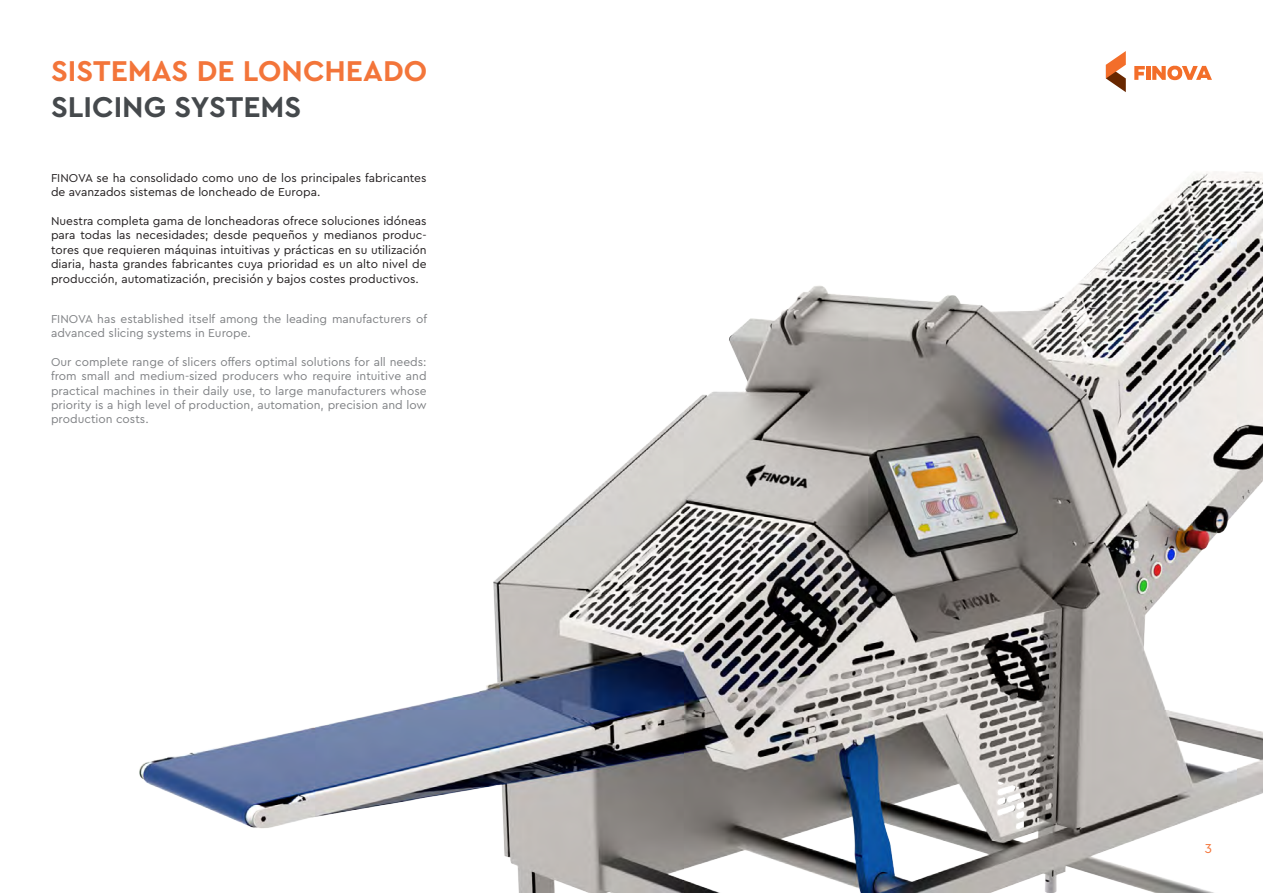
<style>
.page{position:relative;width:1263px;height:893px;background:#fff}
.page>*{position:absolute;margin:0;border:0;box-sizing:border-box;transform-origin:0 0}
.Titol___ESP{font:700 30px "Cera Pro";color:#f3753a}
.Titol___ENG{font:700 30px "Cera Pro";color:#45494c}
.t1{font:13.5px "Cera Pro";color:#f3753a}
.Cos___ESP{font:12px/14.4px "Cera Pro";color:#231f20}
.Cos___ENG{font:12px/14.4px "Cera Pro";color:#808285}
</style>
<div class="page">
<svg style="left:1152px;top:65px;width:60px;height:15px"></svg>
<svg style="left:1134px;top:66px;width:11px;height:14px"></svg>
<hr style="left:1146px;top:66px;width:4px;height:14px;background:#f36e2a">
<svg style="left:1106px;top:51px;width:20px;height:41px"></svg>
<img style="left:139px;top:171px;width:1124px;height:722px">
<p class="Titol___ESP" style="left:51px;top:51px;width:377px">SISTEMAS DE LONCHEADO</p>
<p class="Titol___ENG" style="left:51px;top:87px;width:252px">SLICING SYSTEMS</p>
<p class="Cos___ESP" style="left:51px;top:170px;width:377px">FINOVA se ha consolidado como uno de los principales fabricantes de avanzados sistemas de loncheado de Europa.</p>
<p class="Cos___ESP" style="left:51px;top:213px;width:377px;text-align:justify">Nuestra completa gama de loncheadoras ofrece soluciones idóneas para todas las necesidades; desde pequeños y medianos produc&shy;tores que requieren máquinas intuitivas y prácticas en su utilización diaria, hasta grandes fabricantes cuya prioridad es un alto nivel de producción, automatización, precisión y bajos costes productivos.</p>
<p class="Cos___ENG" style="left:51px;top:311px;width:377px">FINOVA has established itself among the leading manufacturers of advanced slicing systems in Europe.</p>
<p class="Cos___ENG" style="left:51px;top:354px;width:377px;text-align:justify">Our complete range of slicers offers optimal solutions for all needs: from small and medium-sized producers who require intuitive and practical machines in their daily use, to large manufacturers whose priority is a high level of production, automation, precision and low production costs.</p>
<p class="t1" style="left:1205px;top:839px;width:9px">3</p>
</div>
